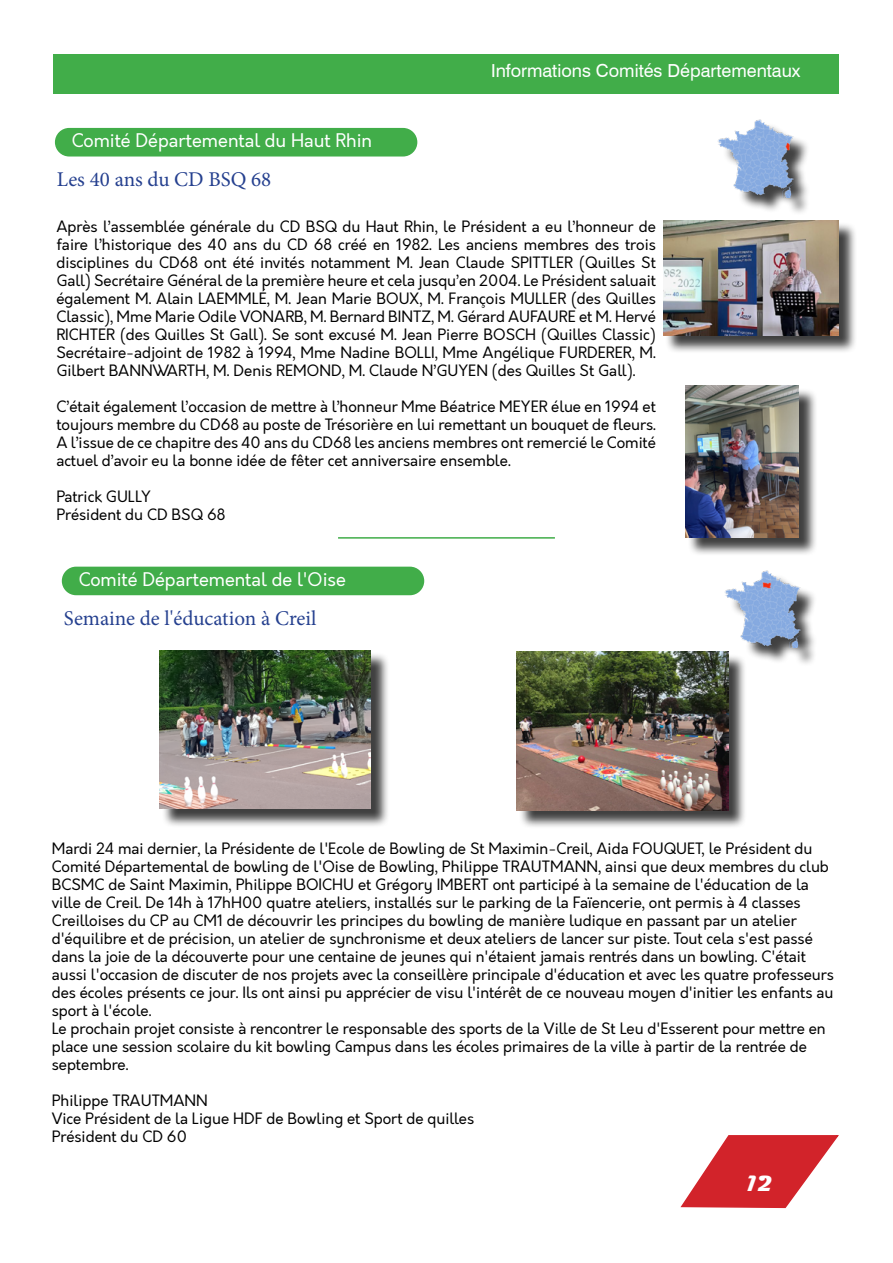
<style>
.page{position:relative;width:893px;height:1263px;background:#fff}
.page>*{position:absolute;margin:0;border:0;box-sizing:border-box;transform-origin:0 0}
.t1{font:700 22.5px "Magneto";color:#fff}
.t2{font:21px "Minion Pro";color:#25408f}
.t3{font:18px "Orkney";color:#fff}
.t4{font:18px "Swiss 721 BT";color:#fff}
.t5{font:15px/18px "Orkney";color:#000}
</style>
<div class="page">
<div style="left:53px;top:54px;width:786px;height:40px;background:#41ad49"></div>
<div style="left:722px;top:123px;width:88px;height:93px;background:#000;opacity:.75"></div>
<img style="left:718px;top:120px;width:75px;height:77px">
<div style="left:56px;top:129px;width:361px;height:27px;background:#41ad49;border-radius:14px"></div>
<div style="left:55px;top:128px;width:362px;height:28px;border:2px solid #41ad49;border-radius:14px"></div>
<div style="left:687px;top:388px;width:131px;height:168px;background:#000;opacity:.75"></div>
<img style="left:685px;top:386px;width:113px;height:151px">
<div style="left:665px;top:222px;width:193px;height:132px;background:#000;opacity:.75"></div>
<img style="left:663px;top:220px;width:176px;height:115px">
<div style="left:729px;top:574px;width:88px;height:93px;background:#000;opacity:.75"></div>
<img style="left:725px;top:570px;width:76px;height:78px">
<div style="left:63px;top:567px;width:360px;height:27px;background:#41ad49;border-radius:14px"></div>
<div style="left:62px;top:567px;width:362px;height:28px;border:2px solid #41ad49;border-radius:14px"></div>
<div style="left:162px;top:652px;width:228px;height:176px;background:#000;opacity:.75"></div>
<img style="left:160px;top:650px;width:211px;height:159px">
<div style="left:519px;top:653px;width:228px;height:176px;background:#000;opacity:.75"></div>
<img style="left:517px;top:652px;width:211px;height:158px">
<hr style="left:338px;top:537px;width:217px;height:2px;background:#41ad49">
<svg style="left:680px;top:1135px;width:159px;height:74px"></svg>
<p class="t3" style="left:72px;top:129px;width:302px">Comité Départemental du Haut Rhin</p>
<h2 class="t2" style="left:57px;top:166px;width:216px">Les 40 ans du CD BSQ 68</h2>
<p class="t4" style="left:491px;top:59px;width:311px">Informations Comités Départementaux</p>
<p class="t5" style="left:56px;top:218px;width:601px;text-align:justify">Après l’assemblée générale du CD BSQ du Haut Rhin, le Président a eu l’honneur de faire l’historique des 40 ans du CD 68 créé en 1982. Les anciens membres des trois disciplines du CD68 ont été invités notamment M. Jean Claude SPITTLER (Quilles St Gall) Secrétaire Général de la première heure et cela jusqu’en 2004. Le Président saluait également M. Alain LAEMMLÉ, M. Jean Marie BOUX, M. François MULLER (des Quilles Classic), Mme Marie Odile VONARB, M. Bernard BINTZ, M. Gérard AUFAURE et M. Hervé RICHTER (des Quilles St Gall). Se sont excusé M. Jean Pierre BOSCH (Quilles Classic)<br>Secrétaire-adjoint de 1982 à 1994, Mme Nadine BOLLI, Mme Angélique FURDERER, M.<br>Gilbert BANNWARTH, M. Denis REMOND, M. Claude N’GUYEN (des Quilles St Gall).</p>
<p class="t5" style="left:56px;top:398px;width:601px;text-align:justify">C’était également l’occasion de mettre à l’honneur Mme Béatrice MEYER élue en 1994 et toujours membre du CD68 au poste de Trésorière en lui remettant un bouquet de fleurs.<br>A l’issue de ce chapitre des 40 ans du CD68 les anciens membres ont remercié le Comité actuel d’avoir eu la bonne idée de fêter cet anniversaire ensemble.</p>
<p class="t5" style="left:56px;top:488px;width:170px">Patrick GULLY<br>Président du CD BSQ 68</p>
<p class="t3" style="left:79px;top:568px;width:269px">Comité Départemental de l'Oise</p>
<h2 class="t2" style="left:64px;top:604px;width:254px">Semaine de l'éducation à Creil</h2>
<p class="t5" style="left:52px;top:839px;width:784px">Mardi 24 mai dernier, la Présidente de l'Ecole de Bowling de St Maximin-Creil, Aida FOUQUET, le Président du Comité Départemental de bowling de l'Oise de Bowling, Philippe TRAUTMANN, ainsi que deux membres du club BCSMC de Saint Maximin, Philippe BOICHU et Grégory IMBERT ont participé à la semaine de l'éducation de la ville de Creil. De 14h à 17hH00 quatre ateliers, installés sur le parking de la Faïencerie, ont permis à 4 classes Creilloises du CP au CM1 de découvrir les principes du bowling de manière ludique en passant par un atelier d'équilibre et de précision, un atelier de synchronisme et deux ateliers de lancer sur piste. Tout cela s'est passé dans la joie de la découverte pour une centaine de jeunes qui n'étaient jamais rentrés dans un bowling. C'était aussi l'occasion de discuter de nos projets avec la conseillère principale d'éducation et avec les quatre professeurs des écoles présents ce jour. Ils ont ainsi pu apprécier de visu l'intérêt de ce nouveau moyen d'initier les enfants au sport à l'école.<br>Le prochain projet consiste à rencontrer le responsable des sports de la Ville de St Leu d'Esserent pour mettre en place une session scolaire du kit bowling Campus dans les écoles primaires de la ville à partir de la rentrée de septembre.</p>
<p class="t5" style="left:52px;top:1091px;width:424px">Philippe TRAUTMANN<br>Vice Président de la Ligue HDF de Bowling et Sport de quilles<br>Président du CD 60</p>
<h1 class="t1" style="left:746px;top:1171px;width:28px">12</h1>
</div>
